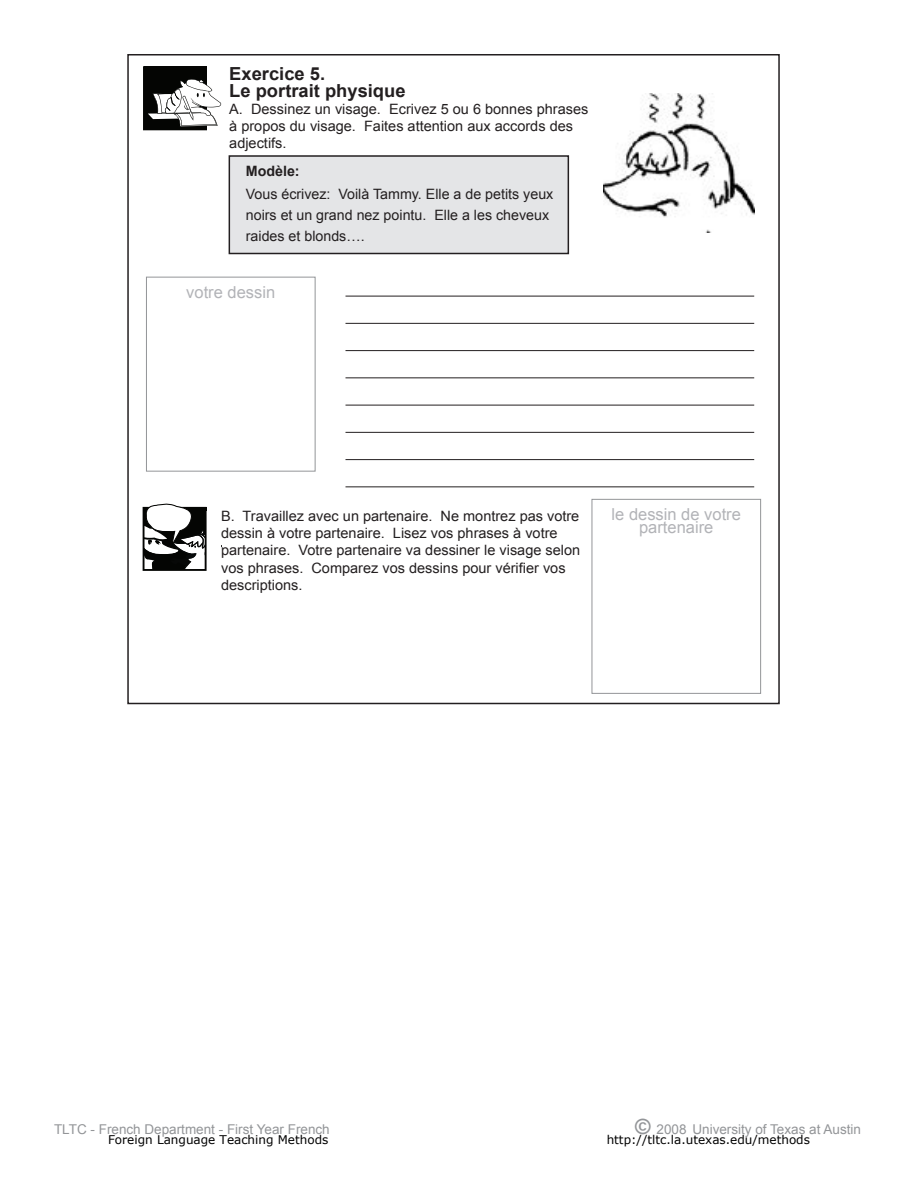
<style>
.page{position:relative;width:918px;height:1188px;background:#fff}
.page>*{position:absolute;margin:0;border:0;box-sizing:border-box;transform-origin:0 0}
.heading_4{font:700 18px "Arial";color:#231f20}
.t1{font:16.5px "Arial";color:#b2b3b7}
.Body_Text{font:14.25px/17.1px "Arial";color:#231f20}
.Body_Text-2{font:700 14.25px "Arial";color:#231f20}
.t2{font:13.5px "Arial";color:#939598}
.t3{font:12px "Verdana";color:#000}
.s1{font-weight:700;font-size:21px}
</style>
<div class="page">
<hr style="left:346px;top:296px;width:408px;height:1px;background:#231f20">
<hr style="left:346px;top:323px;width:408px;height:1px;background:#231f20">
<hr style="left:346px;top:350px;width:408px;height:1px;background:#231f20">
<hr style="left:346px;top:378px;width:408px;height:1px;background:#231f20">
<hr style="left:346px;top:405px;width:408px;height:1px;background:#231f20">
<hr style="left:346px;top:432px;width:408px;height:1px;background:#231f20">
<hr style="left:346px;top:459px;width:408px;height:1px;background:#231f20">
<hr style="left:346px;top:487px;width:408px;height:1px;background:#231f20">
<img style="left:604px;top:94px;width:150px;height:138px">
<div style="left:229px;top:156px;width:339px;height:98px;background:#e4e5e7"></div>
<div style="left:229px;top:155px;width:340px;height:99px;border:2px solid #231f20"></div>
<svg style="left:143px;top:66px;width:79px;height:64px"></svg>
<svg style="left:143px;top:503px;width:64px;height:68px"></svg>
<div style="left:146px;top:277px;width:170px;height:195px;border:1px solid #939598"></div>
<div style="left:592px;top:499px;width:169px;height:195px;border:1px solid #939598"></div>
<p class="heading_4" style="left:229px;top:62px;width:97px">Exercice 5.</p>
<p class="heading_4" style="left:229px;top:79px;width:178px">Le portrait physique</p>
<p class="Body_Text" style="left:229px;top:101px;width:361px">A. Dessinez un visage. Ecrivez 5 ou 6 bonnes phrases à propos du visage. Faites attention aux accords des adjectifs.</p>
<p class="Body_Text-2" style="left:246px;top:162px;width:55px">Modèle:</p>
<p class="Body_Text" style="left:246px;top:183px;width:309px;line-height:21px">Vous écrivez: Voilà Tammy. Elle a de petits yeux noirs et un grand nez pointu. Elle a les cheveux raides et blonds….</p>
<p class="t1" style="left:186px;top:281px;width:90px">votre dessin</p>
<p class="Body_Text" style="left:221px;top:508px;width:361px">B. Travaillez avec un partenaire. Ne montrez pas votre dessin à votre partenaire. Lisez vos phrases à votre partenaire. Votre partenaire va dessiner le visage selon vos phrases. Comparez vos dessins pour vérifier vos descriptions.</p>
<p class="t1" style="left:612px;top:503px;width:131px">le dessin de votre</p>
<p class="t1" style="left:639px;top:517px;width:76px">partenaire</p>
<p class="t2" style="left:635px;top:1120px;width:227px"><span class="s1">©</span> 2008 University of Texas at Austin</p>
<p class="t2" style="left:54px;top:1120px;width:277px">TLTC - French Department - First Year French</p>
<p class="t3" style="left:108px;top:1132px;width:222px">Foreign Language Teaching Methods</p>
<p class="t3" style="left:607px;top:1132px;width:205px">http://tltc.la.utexas.edu/methods</p>
</div>
